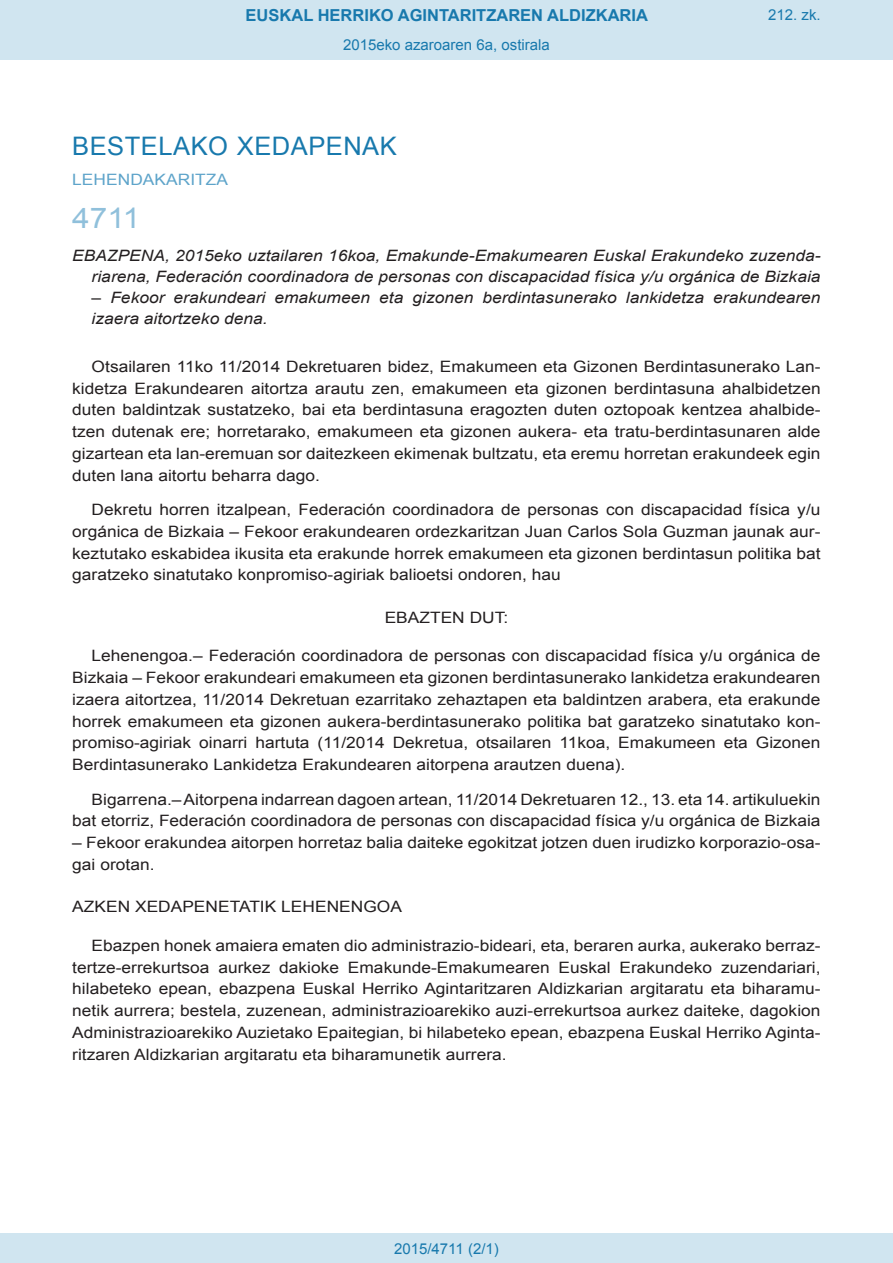
<style>
.page{position:relative;width:893px;height:1263px;background:#fff}
.page>*{position:absolute;margin:0;border:0;box-sizing:border-box;transform-origin:0 0}
.BOPVOrden{font:28.5px "Arial";color:#90c0db;scale:1.11 1}
.BOPVSeccion{font:25.5px "Arial";letter-spacing:.02em;color:#1879ad}
.t1{font:700 16.5px "Arial";color:#1879ad}
.BOPVDetalle{font:15.6px/21.8px "Arial";color:#231f20;text-align:justify;scale:1.11 1}
.BOPVTitulo{font:italic 15.6px/21px "Arial";color:#231f20;text-align:right;scale:1.11 1}
.BOPVDisposicion{font:15.6px "Arial";color:#231f20;scale:1.11 1}
.BOPVOrganismo{font:15.6px "Arial";letter-spacing:.005em;color:#5ea4ca;scale:1.11 1}
.BOPVClave{font:15.6px "Arial";color:#231f20;scale:1.11 1}
.Paginacion_Centro{font:15px "Arial";color:#1879ad}
</style>
<div class="page">
<div style="left:0;top:0;width:893px;height:60px;background:#d0e5f0"></div>
<div style="left:0;top:1233px;width:893px;height:30px;background:#d0e5f0"></div>
<p class="t1" style="left:246px;top:4px;width:404px">EUSKAL HERRIKO AGINTARITZAREN ALDIZKARIA</p>
<p class="Paginacion_Centro" style="left:343px;top:35px;width:208px">2015eko azaroaren 6a, ostirala</p>
<p class="Paginacion_Centro" style="left:768px;top:5px;width:54px">212. zk.</p>
<p class="BOPVSeccion" style="left:72px;top:129px;width:326px">BESTELAKO XEDAPENAK</p>
<p class="BOPVOrganismo" style="left:72px;top:169px;width:142px">LEHENDAKARITZA</p>
<p class="BOPVOrden" style="left:72px;top:199px;width:63px">4711</p>
<p class="BOPVTitulo" style="left:72px;top:246px;width:676px">EBAZPENA, 2015eko uztailaren 16koa, Emakunde-Emakumearen Euskal Erakundeko zuzenda&shy;riarena, Federación coordinadora de personas con discapacidad física y/u orgánica de Bizkaia</p>
<p class="BOPVTitulo" style="left:92px;top:288px;width:658px;text-align:left">– Fekoor erakundeari emakumeen eta gizonen berdintasunerako lankidetza erakundearen izaera aitortzeko dena.</p>
<p class="BOPVDetalle" style="left:72px;top:356px;width:676px;text-indent:19px">Otsailaren 11ko 11/2014 Dekretuaren bidez, Emakumeen eta Gizonen Berdintasunerako Lan&shy;kidetza Erakundearen aitortza arautu zen, emakumeen eta gizonen berdintasuna ahalbidetzen duten baldintzak sustatzeko, bai eta berdintasuna eragozten duten oztopoak kentzea ahalbide&shy;tzen dutenak ere; horretarako, emakumeen eta gizonen aukera- eta tratu-berdintasunaren alde gizartean eta lan-eremuan sor daitezkeen ekimenak bultzatu, eta eremu horretan erakundeek egin duten lana aitortu beharra dago.</p>
<p class="BOPVDetalle" style="left:72px;top:499px;width:676px;text-indent:19px">Dekretu horren itzalpean, Federación coordinadora de personas con discapacidad física y/u orgánica de Bizkaia – Fekoor erakundearen ordezkaritzan Juan Carlos Sola Guzman jaunak aur&shy;keztutako eskabidea ikusita eta erakunde horrek emakumeen eta gizonen berdintasun politika bat garatzeko sinatutako konpromiso-agiriak balioetsi ondoren, hau</p>
<p class="BOPVClave" style="left:385px;top:607px;width:113px">EBAZTEN DUT:</p>
<p class="BOPVDetalle" style="left:72px;top:645px;width:676px;text-indent:19px">Lehenengoa.– Federación coordinadora de personas con discapacidad física y/u orgánica de Bizkaia – Fekoor erakundeari emakumeen eta gizonen berdintasunerako lankidetza erakundearen izaera aitortzea, 11/2014 Dekretuan ezarritako zehaztapen eta baldintzen arabera, eta erakunde horrek emakumeen eta gizonen aukera-berdintasunerako politika bat garatzeko sinatutako kon&shy;promiso-agiriak oinarri hartuta (11/2014 Dekretua, otsailaren 11koa, Emakumeen eta Gizonen Berdintasunerako Lankidetza Erakundearen aitorpena arautzen duena).</p>
<p class="BOPVDetalle" style="left:72px;top:788px;width:676px;text-align:right">Bigarrena.– Aitorpena indarrean dagoen artean, 11/2014 Dekretuaren 12., 13. eta 14. artikuluekin bat etorriz, Federación coordinadora de personas con discapacidad física y/u orgánica de Bizkaia</p>
<p class="BOPVDetalle" style="left:72px;top:832px;width:676px">– Fekoor erakundea aitorpen horretaz balia daiteke egokitzat jotzen duen irudizko korporazio-osa&shy;gai orotan.</p>
<p class="BOPVDisposicion" style="left:72px;top:896px;width:298px">AZKEN XEDAPENETATIK LEHENENGOA</p>
<p class="BOPVDetalle" style="left:72px;top:935px;width:676px;text-indent:19px">Ebazpen honek amaiera ematen dio administrazio-bideari, eta, beraren aurka, aukerako berraz&shy;tertze-errekurtsoa aurkez dakioke Emakunde-Emakumearen Euskal Erakundeko zuzendariari, hilabeteko epean, ebazpena Euskal Herriko Agintaritzaren Aldizkarian argitaratu eta biharamu&shy;netik aurrera; bestela, zuzenean, administrazioarekiko auzi-errekurtsoa aurkez daiteke, dagokion Administrazioarekiko Auzietako Epaitegian, bi hilabeteko epean, ebazpena Euskal Herriko Aginta&shy;ritzaren Aldizkarian argitaratu eta biharamunetik aurrera.</p>
<p class="Paginacion_Centro" style="left:394px;top:1238px;width:106px">2015/4711 (2/1)</p>
</div>
